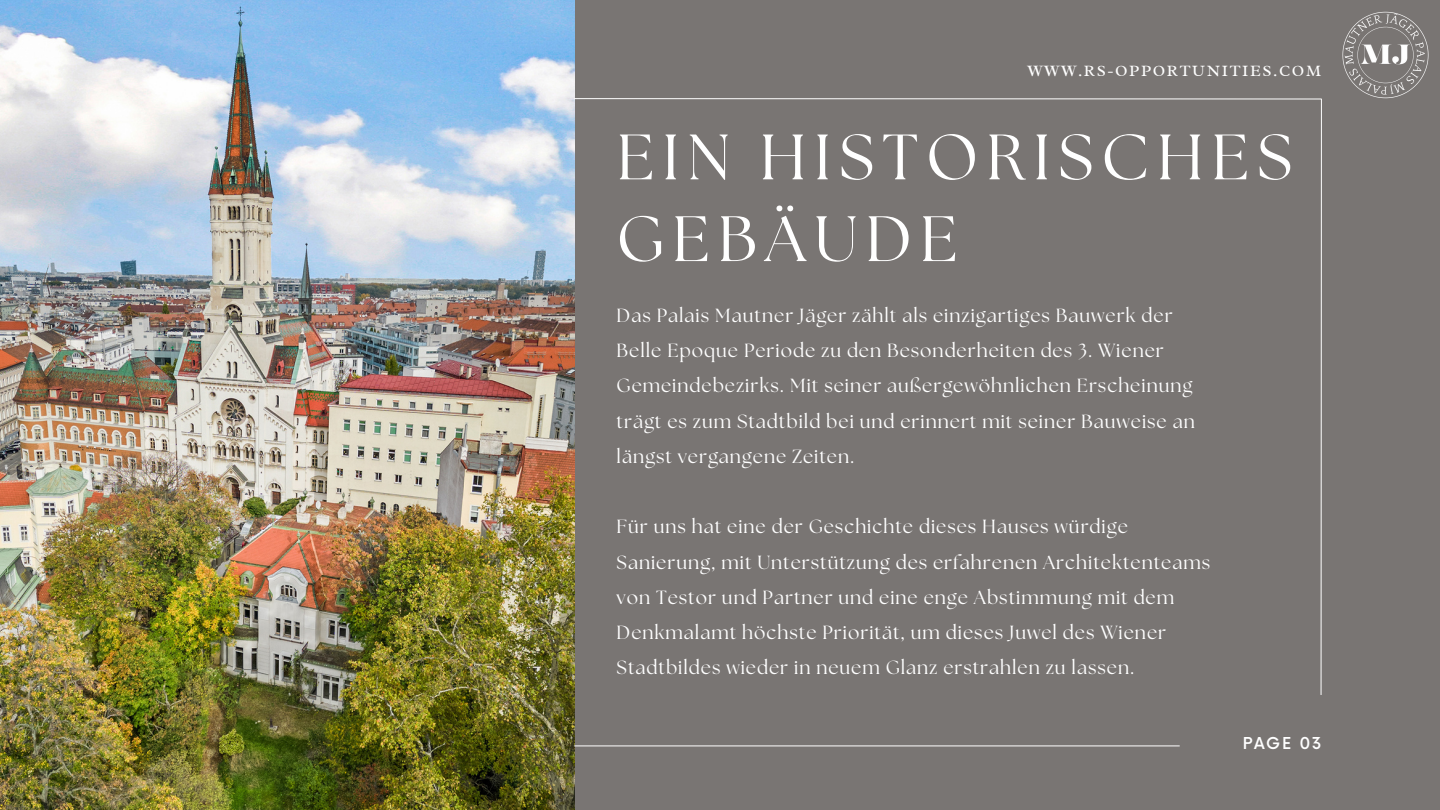
<style>
.page{position:relative;width:1440px;height:810px;background:#797573}
.page>*{position:absolute;margin:0;border:0;box-sizing:border-box;transform-origin:0 0}
.t1{font:64px/81.8px "The Seasons";letter-spacing:.125em;color:#fff}
.t2{font:19px/35.2px "The Seasons";letter-spacing:.05em;color:#fff}
.t3{font:16px "Radley";letter-spacing:.1em;color:#fff}
.t4{font:500 16px "Now";letter-spacing:.1em;color:#fff}
</style>
<div class="page">
<img style="left:0;top:0;width:574px;height:810px">
<hr style="left:574px;top:746px;width:606px;height:1px;background:#fff">
<svg style="left:573px;top:98px;width:749px;height:598px"></svg>
<img style="left:1278px;top:11px;width:151px;height:151px">
<p class="t3" style="left:1028px;top:61px;width:295px">WWW.RS-OPPORTUNITIES.COM</p>
<p class="t1" style="left:617px;top:120px;width:677px">EIN HISTORISCHES<br>GEBÄUDE</p>
<p class="t2" style="left:617px;top:299px;width:580px">Das Palais Mautner Jäger zählt als einzigartiges Bauwerk der Belle Epoque Periode zu den Besonderheiten des 3. Wiener Gemeindebezirks. Mit seiner außergewöhnlichen Erscheinung trägt es zum Stadtbild bei und erinnert mit seiner Bauweise an längst vergangene Zeiten.</p>
<p class="t2" style="left:617px;top:511px;width:595px">Für uns hat eine der Geschichte dieses Hauses würdige Sanierung, mit Unterstützung des erfahrenen Architektenteams von Testor und Partner und eine enge Abstimmung mit dem Denkmalamt höchste Priorität, um dieses Juwel des Wiener Stadtbildes wieder in neuem Glanz erstrahlen zu lassen.</p>
<p class="t4" style="left:1243px;top:735px;width:80px">PAGE 03</p>
</div>
